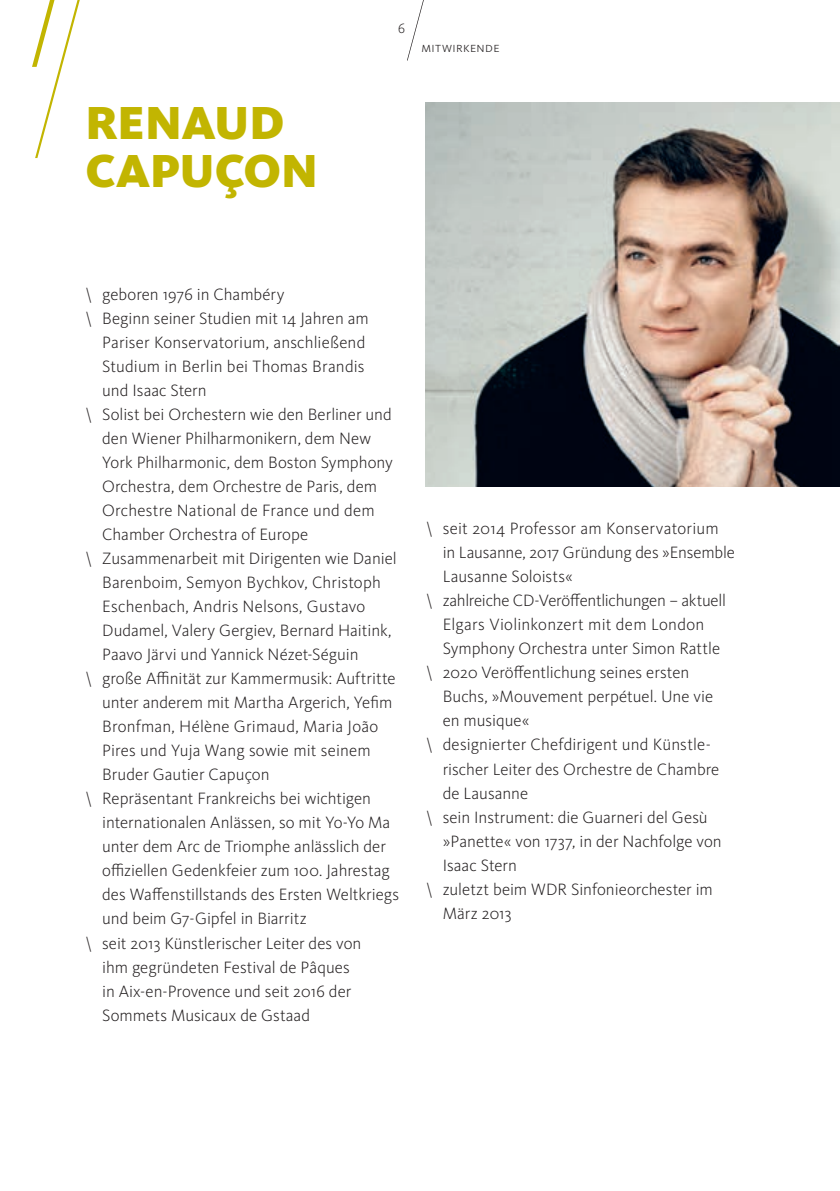
<style>
.page{position:relative;width:840px;height:1191px;background:#fff}
.page>*{position:absolute;margin:0;border:0;box-sizing:border-box;transform-origin:0 0}
.t1{font:900 48px/48px "WDR Sans";letter-spacing:-.005em;color:#c2b501}
.t2{font:300 17px "WDR Sans";color:#231f20}
.t3{font:300 17px "WDR Sans";letter-spacing:-.02em;color:#231f20}
.t4{font:300 14px "WDR Sans";letter-spacing:.03em;color:#231f20}
</style>
<div class="page">
<svg style="left:32px;top:0;width:48px;height:158px"></svg>
<svg style="left:407px;top:0;width:17px;height:61px"></svg>
<img style="left:425px;top:102px;width:414px;height:384px">
<h1 class="t1" style="left:85px;top:98px;width:234px">RENAUD<br>CAPUÇON</h1>
<p class="t4" style="left:398px;top:20px;width:8px">6</p>
<p class="t4" style="left:421px;top:39px;width:80px">mitwirkende</p>
<p class="t2" style="left:85px;top:284px;width:201px">\ geboren 1976 in Chambéry</p>
<p class="t2" style="left:85px;top:308px;width:285px">\ Beginn seiner Studien mit 14 Jahren am</p>
<p class="t2" style="left:102px;top:332px;width:265px">Pariser Konservatorium, anschließend</p>
<p class="t2" style="left:102px;top:356px;width:264px">Studium in Berlin bei Thomas Brandis</p>
<p class="t2" style="left:102px;top:380px;width:106px">und Isaac Stern</p>
<p class="t2" style="left:85px;top:404px;width:308px">\ Solist bei Orchestern wie den Berliner und</p>
<p class="t2" style="left:102px;top:428px;width:270px">den Wiener Philharmonikern, dem New</p>
<p class="t2" style="left:102px;top:452px;width:292px">York Philharmonic, dem Boston Symphony</p>
<p class="t2" style="left:102px;top:476px;width:276px">Orchestra, dem Orchestre de Paris, dem</p>
<p class="t2" style="left:102px;top:500px;width:274px">Orchestre National de France und dem</p>
<p class="t2" style="left:102px;top:524px;width:207px">Chamber Orchestra of Europe</p>
<p class="t2" style="left:85px;top:548px;width:313px">\ Zusammenarbeit mit Dirigenten wie Daniel</p>
<p class="t2" style="left:102px;top:572px;width:280px">Barenboim, Semyon Bychkov, Christoph</p>
<p class="t2" style="left:102px;top:596px;width:264px">Eschenbach, Andris Nelsons, Gustavo</p>
<p class="t2" style="left:102px;top:620px;width:291px">Dudamel, Valery Gergiev, Bernard Haitink,</p>
<p class="t2" style="left:102px;top:644px;width:258px">Paavo Järvi und Yannick Nézet-Séguin</p>
<p class="t2" style="left:85px;top:668px;width:312px">\ große Affinität zur Kammermusik: Auftritte</p>
<p class="t2" style="left:102px;top:692px;width:292px">unter anderem mit Martha Argerich, Yefim</p>
<p class="t2" style="left:102px;top:716px;width:277px">Bronfman, Hélène Grimaud, Maria João</p>
<p class="t2" style="left:102px;top:740px;width:270px">Pires und Yuja Wang sowie mit seinem</p>
<p class="t2" style="left:102px;top:764px;width:169px">Bruder Gautier Capuçon</p>
<p class="t2" style="left:85px;top:788px;width:287px">\ Repräsentant Frankreichs bei wichtigen</p>
<p class="t2" style="left:102px;top:812px;width:289px">internationalen Anlässen, so mit Yo-Yo Ma</p>
<p class="t2" style="left:102px;top:836px;width:285px">unter dem Arc de Triomphe anlässlich der</p>
<p class="t2" style="left:102px;top:860px;width:289px">offiziellen Gedenkfeier zum 100. Jahrestag</p>
<p class="t2" style="left:102px;top:884px;width:298px">des Waffenstillstands des Ersten Weltkriegs</p>
<p class="t2" style="left:102px;top:908px;width:206px">und beim G7-Gipfel in Biarritz</p>
<p class="t2" style="left:85px;top:932px;width:278px">\ seit 2013 Künstlerischer Leiter des von</p>
<p class="t2" style="left:102px;top:956px;width:249px">ihm gegründeten Festival de Pâques</p>
<p class="t2" style="left:102px;top:980px;width:250px">in Aix-en-Provence und seit 2016 der</p>
<p class="t2" style="left:102px;top:1004px;width:209px">Sommets Musicaux de Gstaad</p>
<p class="t2" style="left:425px;top:518px;width:294px">\ seit 2014 Professor am Konservatorium</p>
<p class="t2" style="left:442px;top:542px;width:293px">in Lausanne, 2017 Gründung des »Ensemble</p>
<p class="t2" style="left:442px;top:566px;width:131px">Lausanne Soloists«</p>
<p class="t3" style="left:425px;top:590px;width:301px">\ zahlreiche CD-Veröffentlichungen – aktuell</p>
<p class="t2" style="left:442px;top:614px;width:263px">Elgars Violinkonzert mit dem London</p>
<p class="t2" style="left:442px;top:638px;width:279px">Symphony Orchestra unter Simon Rattle</p>
<p class="t2" style="left:425px;top:662px;width:265px">\ 2020 Veröffentlichung seines ersten</p>
<p class="t2" style="left:442px;top:686px;width:272px">Buchs, »Mouvement perpétuel. Une vie</p>
<p class="t2" style="left:442px;top:710px;width:88px">en musique«</p>
<p class="t2" style="left:425px;top:734px;width:286px">\ designierter Chefdirigent und Künstle-</p>
<p class="t2" style="left:442px;top:758px;width:278px">rischer Leiter des Orchestre de Chambre</p>
<p class="t2" style="left:442px;top:782px;width:87px">de Lausanne</p>
<p class="t2" style="left:425px;top:806px;width:283px">\ sein Instrument: die Guarneri del Gesù</p>
<p class="t2" style="left:442px;top:830px;width:280px">»Panette« von 1737, in der Nachfolge von</p>
<p class="t2" style="left:442px;top:854px;width:76px">Isaac Stern</p>
<p class="t2" style="left:425px;top:878px;width:288px">\ zuletzt beim WDR Sinfonieorchester im</p>
<p class="t2" style="left:442px;top:902px;width:70px">März 2013</p>
</div>
